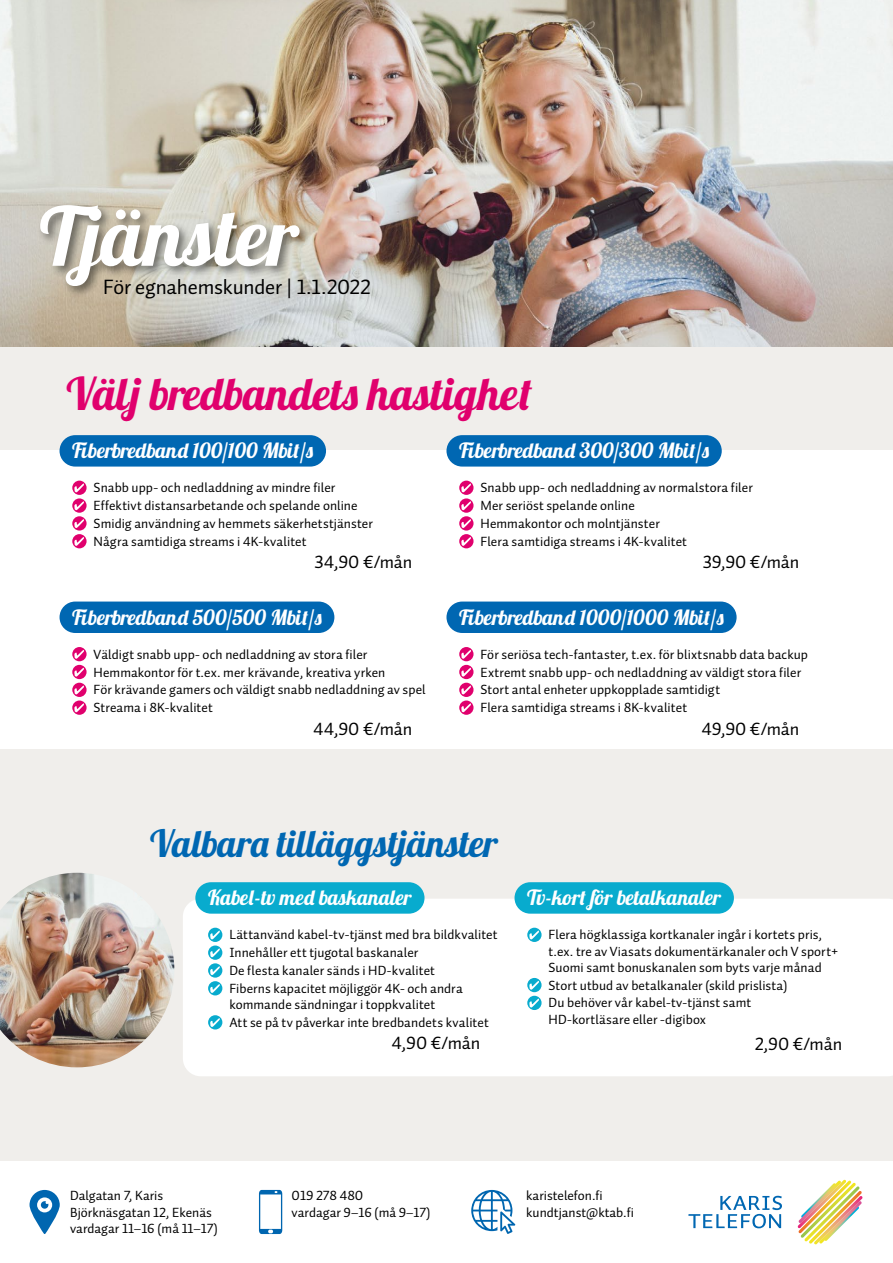
<style>
.page{position:relative;width:893px;height:1263px;background:#fff}
.page>*{position:absolute;margin:0;border:0;box-sizing:border-box;transform-origin:0 0}
.t1{font:81px "Lobster 1.4";letter-spacing:.025em;color:#fff}
.t2{font:45px "Lobster 1.4";letter-spacing:.045em;color:#e0006d}
.t3{font:37.5px "Lobster 1.4";letter-spacing:.025em;color:#0067b2}
.t4{font:21px "Lobster 1.4";letter-spacing:.015em;color:#fff}
.t5{font:21px "Finnet Auto";letter-spacing:-.01em;color:#000}
.t6{font:21px "Lobster 1.4";letter-spacing:.055em;color:#fff}
.t7{font:18px "Finnet Auto";letter-spacing:-.005em;color:#000}
.t8{font:13.5px/17.9px "Finnet Auto";letter-spacing:.005em;color:#000}
</style>
<div class="page">
<div style="left:0;top:0;width:893px;height:1161px;background:#f0eeeb"></div>
<div style="left:0;top:451px;width:893px;height:298px;background:#fff"></div>
<div style="left:183px;top:899px;width:710px;height:177px;background:#fff"></div>
<img style="left:0;top:0;width:893px;height:347px">
<svg style="left:798px;top:1180px;width:65px;height:64px"></svg>
<svg style="left:688px;top:1196px;width:94px;height:32px"></svg>
<svg style="left:30px;top:1190px;width:30px;height:44px"></svg>
<svg style="left:259px;top:1190px;width:23px;height:44px"></svg>
<svg style="left:471px;top:1190px;width:44px;height:44px"></svg>
<div style="left:37px;top:201px;width:275px;height:97px;background:#000;opacity:.5"></div>
<div style="left:60px;top:435px;width:266px;height:32px;background:#0067b2;border-radius:16px"></div>
<svg style="left:72px;top:481px;width:15px;height:14px"></svg>
<svg style="left:74px;top:484px;width:10px;height:8px"></svg>
<svg style="left:72px;top:498px;width:15px;height:15px"></svg>
<svg style="left:74px;top:501px;width:10px;height:9px"></svg>
<svg style="left:72px;top:516px;width:15px;height:14px"></svg>
<svg style="left:74px;top:519px;width:10px;height:9px"></svg>
<svg style="left:72px;top:534px;width:15px;height:14px"></svg>
<svg style="left:74px;top:537px;width:10px;height:9px"></svg>
<div style="left:446px;top:435px;width:276px;height:32px;background:#0067b2;border-radius:16px"></div>
<div style="left:459px;top:481px;width:14px;height:14px;background:#e0006d;border-radius:50%"></div>
<svg style="left:461px;top:484px;width:10px;height:8px"></svg>
<svg style="left:459px;top:498px;width:14px;height:15px"></svg>
<svg style="left:461px;top:501px;width:10px;height:9px"></svg>
<div style="left:459px;top:516px;width:14px;height:14px;background:#e0006d;border-radius:50%"></div>
<svg style="left:461px;top:519px;width:10px;height:9px"></svg>
<div style="left:459px;top:534px;width:14px;height:14px;background:#e0006d;border-radius:50%"></div>
<svg style="left:461px;top:537px;width:10px;height:9px"></svg>
<div style="left:60px;top:601px;width:274px;height:32px;background:#0067b2;border-radius:16px"></div>
<svg style="left:72px;top:647px;width:15px;height:14px"></svg>
<svg style="left:74px;top:650px;width:10px;height:9px"></svg>
<svg style="left:72px;top:665px;width:15px;height:14px"></svg>
<svg style="left:74px;top:668px;width:10px;height:9px"></svg>
<svg style="left:72px;top:683px;width:15px;height:14px"></svg>
<svg style="left:74px;top:686px;width:10px;height:8px"></svg>
<svg style="left:72px;top:700px;width:15px;height:15px"></svg>
<svg style="left:74px;top:703px;width:10px;height:9px"></svg>
<div style="left:446px;top:601px;width:291px;height:32px;background:#0067b2;border-radius:16px"></div>
<div style="left:459px;top:647px;width:14px;height:14px;background:#e0006d;border-radius:50%"></div>
<svg style="left:461px;top:650px;width:10px;height:9px"></svg>
<div style="left:459px;top:665px;width:14px;height:14px;background:#e0006d;border-radius:50%"></div>
<svg style="left:461px;top:668px;width:10px;height:9px"></svg>
<div style="left:459px;top:683px;width:14px;height:14px;background:#e0006d;border-radius:50%"></div>
<svg style="left:461px;top:686px;width:10px;height:8px"></svg>
<svg style="left:459px;top:700px;width:14px;height:15px"></svg>
<svg style="left:461px;top:703px;width:10px;height:9px"></svg>
<div style="left:195px;top:882px;width:229px;height:32px;background:#08abce;border-radius:16px"></div>
<div style="left:208px;top:928px;width:14px;height:14px;background:#08abce;border-radius:50%"></div>
<svg style="left:210px;top:931px;width:10px;height:8px"></svg>
<svg style="left:208px;top:945px;width:14px;height:15px"></svg>
<svg style="left:210px;top:948px;width:10px;height:9px"></svg>
<svg style="left:208px;top:963px;width:14px;height:15px"></svg>
<svg style="left:210px;top:966px;width:10px;height:9px"></svg>
<div style="left:208px;top:981px;width:14px;height:14px;background:#08abce;border-radius:50%"></div>
<svg style="left:210px;top:984px;width:10px;height:9px"></svg>
<div style="left:208px;top:1015px;width:14px;height:14px;background:#08abce;border-radius:50%"></div>
<svg style="left:210px;top:1018px;width:10px;height:9px"></svg>
<div style="left:514px;top:882px;width:220px;height:32px;background:#08abce;border-radius:16px"></div>
<svg style="left:527px;top:928px;width:15px;height:14px"></svg>
<svg style="left:529px;top:931px;width:10px;height:8px"></svg>
<svg style="left:527px;top:978px;width:15px;height:14px"></svg>
<svg style="left:529px;top:981px;width:10px;height:9px"></svg>
<svg style="left:527px;top:996px;width:15px;height:14px"></svg>
<svg style="left:529px;top:999px;width:10px;height:8px"></svg>
<img style="left:0;top:873px;width:174px;height:194px">
<p class="t1" style="left:40px;top:185px;width:260px">Tjänster</p>
<p class="t5" style="left:103px;top:273px;width:269px">För egnahemskunder | 1.1.2022</p>
<p class="t2" style="left:67px;top:365px;width:467px">Välj bredbandets hastighet</p>
<p class="t4" style="left:72px;top:437px;width:242px">Fiberbredband 100/100 Mbit/s</p>
<p class="t8" style="left:94px;top:479px;width:281px">Snabb upp- och nedladdning av mindre filer Effektivt distansarbetande och spelande online Smidig användning av hemmets säkerhetstjänster Några samtidiga streams i 4K-kvalitet</p>
<p class="t7" style="left:315px;top:551px;width:99px">34,90 €/mån</p>
<p class="t4" style="left:459px;top:437px;width:251px">Fiberbredband 300/300 Mbit/s</p>
<p class="t8" style="left:480px;top:479px;width:274px">Snabb upp- och nedladdning av normalstora filer Mer seriöst spelande online<br>Hemmakontor och molntjänster<br>Flera samtidiga streams i 4K-kvalitet</p>
<p class="t7" style="left:703px;top:551px;width:98px">39,90 €/mån</p>
<p class="t4" style="left:72px;top:604px;width:251px">Fiberbredband 500/500 Mbit/s</p>
<p class="t8" style="left:94px;top:645px;width:334px">Väldigt snabb upp- och nedladdning av stora filer Hemmakontor för t.ex. mer krävande, kreativa yrken<br>För krävande gamers och väldigt snabb nedladdning av spel Streama i 8K-kvalitet</p>
<p class="t7" style="left:314px;top:717px;width:100px">44,90 €/mån</p>
<p class="t4" style="left:459px;top:604px;width:266px">Fiberbredband 1000/1000 Mbit/s</p>
<p class="t8" style="left:480px;top:645px;width:329px">För seriösa tech-fantaster, t.ex. för blixtsnabb data backup Extremt snabb upp- och nedladdning av väldigt stora filer Stort antal enheter uppkopplade samtidigt<br>Flera samtidiga streams i 8K-kvalitet</p>
<p class="t7" style="left:702px;top:717px;width:99px">49,90 €/mån</p>
<p class="t3" style="left:150px;top:820px;width:349px">Valbara tilläggstjänster</p>
<p class="t6" style="left:208px;top:884px;width:205px">Kabel-tv med baskanaler</p>
<p class="t8" style="left:229px;top:926px;width:270px">Lättanvänd kabel-tv-tjänst med bra bildkvalitet Innehåller ett tjugotal baskanaler<br>De flesta kanaler sänds i HD-kvalitet<br>Fiberns kapacitet möjliggör 4K- och andra</p>
<p class="t8" style="left:229px;top:996px;width:261px">kommande sändningar i toppkvalitet<br>Att se på tv påverkar inte bredbandets kvalitet</p>
<p class="t7" style="left:392px;top:1032px;width:90px">4,90 €/mån</p>
<p class="t4" style="left:527px;top:884px;width:195px">Tv-kort för betalkanaler</p>
<p class="t8" style="left:549px;top:927px;width:291px;line-height:16.2px">Flera högklassiga kortkanaler ingår i kortets pris, t.ex. tre av Viasats dokumentärkanaler och V sport+<br>Suomi samt bonuskanalen som byts varje månad</p>
<p class="t8" style="left:549px;top:976px;width:240px">Stort utbud av betalkanaler (skild prislista)<br>Du behöver vår kabel-tv-tjänst samt</p>
<p class="t8" style="left:549px;top:1010px;width:159px">HD-kortläsare eller -digibox</p>
<p class="t7" style="left:755px;top:1032px;width:89px">2,90 €/mån</p>
<p class="t8" style="left:70px;top:1188px;width:149px;line-height:16.5px">Dalgatan 7, Karis<br>Björknäsgatan 12, Ekenäs vardagar 11–16 (må 11–17)</p>
<p class="t8" style="left:292px;top:1188px;width:140px;line-height:16.5px">019 278 480<br>vardagar 9–16 (må 9–17)</p>
<p class="t8" style="left:526px;top:1188px;width:109px;line-height:16.5px">karistelefon.fi kundtjanst@ktab.fi</p>
</div>
